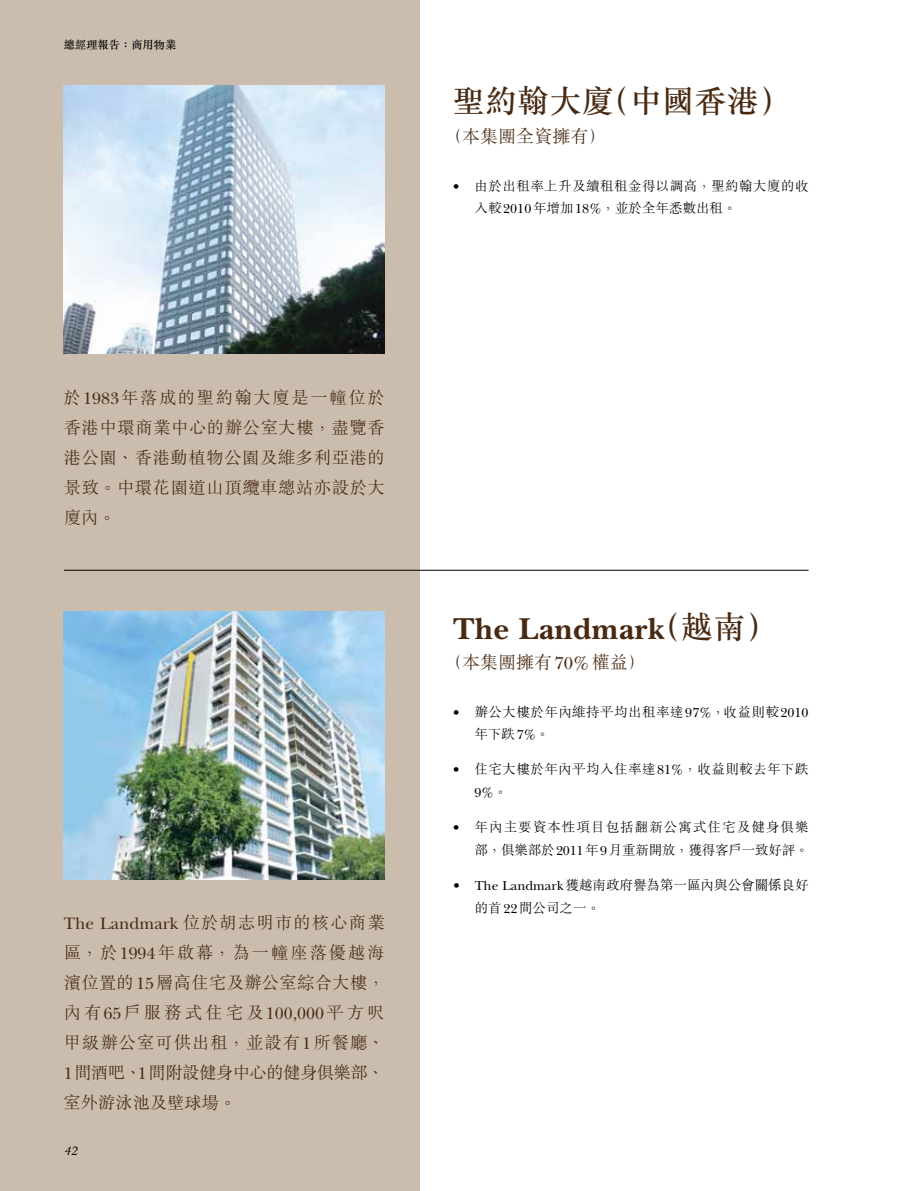
<style>
.page{position:relative;width:915px;height:1191px;background:#fff}
.page>*{position:absolute;margin:0;border:0;box-sizing:border-box;transform-origin:0 0}
.t1{font:700 31.5px "New Baskerville Std";letter-spacing:.02em;color:#482a13}
.t2{font:500 31.5px "M Sung HK";letter-spacing:.02em;color:#482a13}
.t3{font:300 18px "M Sung HK";color:#482a13}
.t4{font:300 17.25px/30px "M Sung HK";letter-spacing:.035em;color:#482a13;text-align:justify}
.t5{font:17.25px "New Baskerville Std";color:#482a13}
.t6{font:300 13.5px/22.5px "M Sung HK";letter-spacing:.035em;color:#000}
.t7{font:300 13.5px/22.5px "M Sung HK";letter-spacing:.08em;color:#000;text-align:right}
.t8{font:300 13.5px/22.5px "M Sung HK";color:#000}
.t9{font:13.5px "New Baskerville Std";color:#000}
.t10{font:italic 12.75px "New Baskerville Std";color:#000}
.t11{font:500 11.25px "M Sung HK";color:#000}
.s1{font-family:"New Baskerville Std";font-weight:400}
.s2{font-family:"M Sung HK";font-weight:300}
.s3{font-family:"M Sung HK";font-weight:500}
</style>
<div class="page">
<div style="left:0;top:0;width:419px;height:1191px;background:#cabdae"></div>
<hr style="left:64px;top:570px;width:744px;height:1px;background:#000">
<img style="left:64px;top:611px;width:320px;height:268px">
<img style="left:64px;top:85px;width:320px;height:268px">
<p class="t11" style="left:64px;top:37px;width:114px">總經理報告：商用物業</p>
<h1 class="t2" style="left:453px;top:80px;width:339px">聖約翰大廈（中國香港）</h1>
<p class="t3" style="left:444px;top:124px;width:163px">（本集團全資擁有）</p>
<p class="t6" style="left:474px;top:174px;width:335px;text-indent:-21px"><span class="s1">•</span> 由於出租率上升及續租租金得以調高，聖約翰大廈的收入較<span class="s1">2010</span>年增加<span class="s1">18%</span>，並於全年悉數出租。</p>
<p class="t4" style="left:64px;top:381px;width:323px">於<span class="s1">1983</span>年落成的聖約翰大廈是一幢位於香港中環商業中心的辦公室大樓，盡覽香港公園、香港動植物公園及維多利亞港的景致。中環花園道山頂纜車總站亦設於大廈內。</p>
<p class="t5" style="left:64px;top:913px;width:322px">The Landmark <span class="s2">位於胡志明市的核心商業</span></p>
<p class="t4" style="left:64px;top:936px;width:322px">區，於<span class="s1">1994</span>年啟幕，為一幢座落優越海濱位置的<span class="s1">15</span>層高住宅及辦公室綜合大樓，內有<span class="s1">65</span>戶服務式住宅及<span class="s1">100,000</span>平方呎甲級辦公室可供出租，並設有<span class="s1">1</span>所餐廳、<span class="s1">1</span>間酒吧、<span class="s1">1</span>間附設健身中心的健身俱樂部、室外游泳池及壁球場。</p>
<p class="t10" style="left:64px;top:1143px;width:15px">42</p>
<h1 class="t1" style="left:453px;top:610px;width:325px">The Landmark<span class="s3">（越南）</span></h1>
<p class="t3" style="left:444px;top:650px;width:203px">（本集團擁有<span class="s1">70%</span>權益）</p>
<p class="t6" style="left:474px;top:699px;width:335px;text-indent:-21px"><span class="s1">•</span> 辦公大樓於年內維持平均出租率達<span class="s1">97%</span>，收益則較<span class="s1">2010</span>年下跌<span class="s1">7%</span>。</p>
<p class="t6" style="left:453px;top:757px;width:357px"><span class="s1">•</span> 住宅大樓於年內平均入住率達<span class="s1">81%</span>，收益則較去年下跌</p>
<p class="t9" style="left:474px;top:784px;width:34px">9%<span class="s2">。</span></p>
<p class="t7" style="left:453px;top:815px;width:357px"><span class="s1">•</span> 年內主要資本性項目包括翻新公寓式住宅及健身俱樂部，俱樂部於<span class="s1">2011</span>年<span class="s1">9</span>月重新開放，獲得客戶一致好評。</p>
<p class="t8" style="left:474px;top:873px;width:335px;text-indent:-21px"><span class="s1">• The Landmark</span>獲越南政府譽為第一區內與公會關係良好的首<span class="s1">22</span>間公司之一。</p>
</div>
